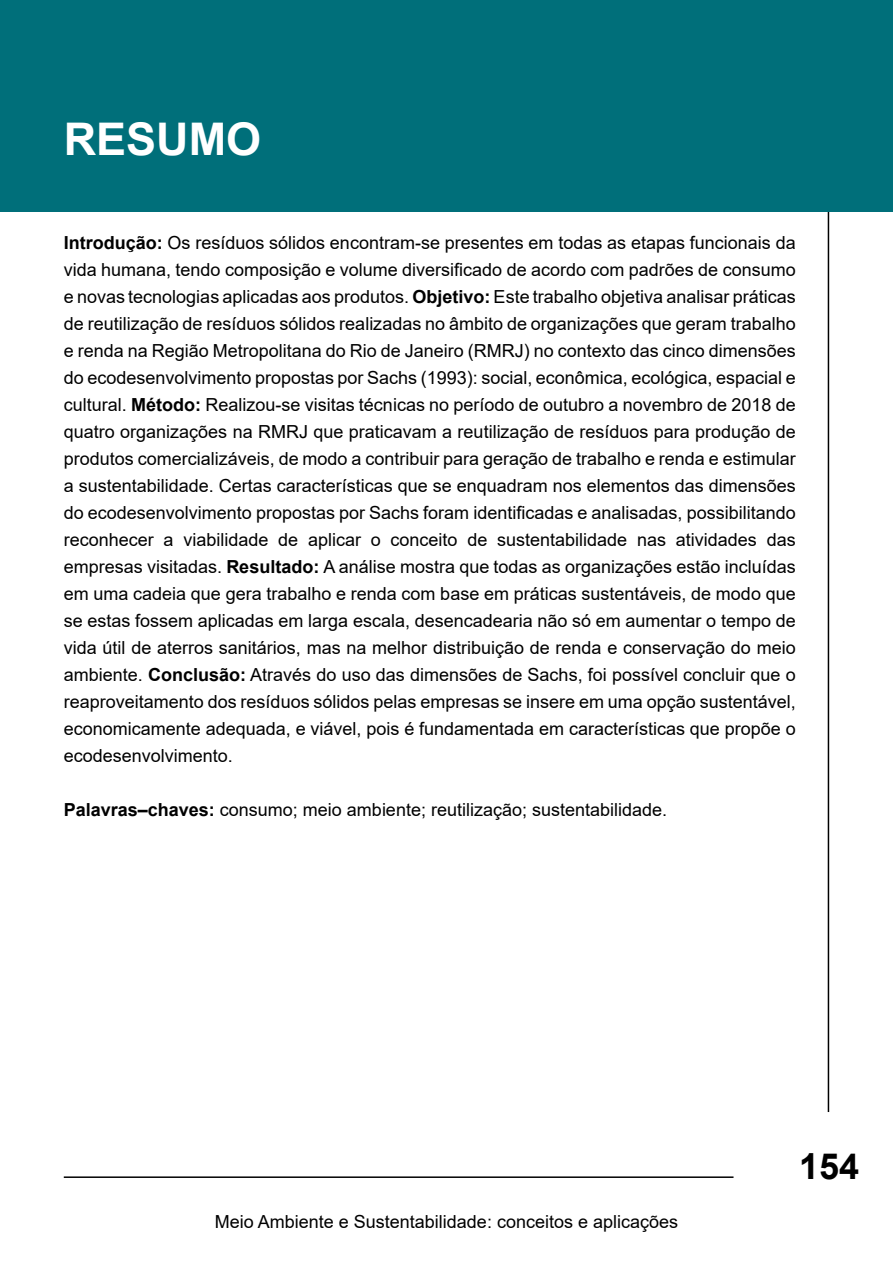
<style>
.page{position:relative;width:893px;height:1263px;background:#fff}
.page>*{position:absolute;margin:0;border:0;box-sizing:border-box;transform-origin:0 0}
.t1{font:700 45px "Arial";color:#fff}
.t2{font:700 36px "Arial";color:#000}
.t3{font:18px/27px "Arial";color:#000;text-align:justify}
.s1{font-weight:700}
</style>
<div class="page">
<hr style="left:828px;top:85px;width:1px;height:1027px;background:#000">
<hr style="left:64px;top:1176px;width:669px;height:2px;background:#000">
<div style="left:0;top:0;width:893px;height:211px;background:#006f7a"></div>
<h1 class="t1" style="left:64px;top:108px;width:199px">RESUMO</h1>
<p class="t3" style="left:64px;top:229px;width:733px"><span class="s1">Introdução:</span> Os resíduos sólidos encontram-se presentes em todas as etapas funcionais da vida humana, tendo composição e volume diversificado de acordo com padrões de consumo e novas tecnologias aplicadas aos produtos. <span class="s1">Objetivo:</span> Este trabalho objetiva analisar práticas de reutilização de resíduos sólidos realizadas no âmbito de organizações que geram trabalho e renda na Região Metropolitana do Rio de Janeiro (RMRJ) no contexto das cinco dimensões do ecodesenvolvimento propostas por Sachs (1993): social, econômica, ecológica, espacial e cultural. <span class="s1">Método:</span> Realizou-se visitas técnicas no período de outubro a novembro de 2018 de quatro organizações na RMRJ que praticavam a reutilização de resíduos para produção de produtos comercializáveis, de modo a contribuir para geração de trabalho e renda e estimular a sustentabilidade. Certas características que se enquadram nos elementos das dimensões do ecodesenvolvimento propostas por Sachs foram identificadas e analisadas, possibilitando reconhecer a viabilidade de aplicar o conceito de sustentabilidade nas atividades das empresas visitadas. <span class="s1">Resultado:</span> A análise mostra que todas as organizações estão incluídas em uma cadeia que gera trabalho e renda com base em práticas sustentáveis, de modo que se estas fossem aplicadas em larga escala, desencadearia não só em aumentar o tempo de vida útil de aterros sanitários, mas na melhor distribuição de renda e conservação do meio ambiente. <span class="s1">Conclusão:</span> Através do uso das dimensões de Sachs, foi possível concluir que o reaproveitamento dos resíduos sólidos pelas empresas se insere em uma opção sustentável, economicamente adequada, e viável, pois é fundamentada em características que propõe o ecodesenvolvimento.</p>
<p class="t3" style="left:64px;top:796px;width:605px"><span class="s1">Palavras–chaves:</span> consumo; meio ambiente; reutilização; sustentabilidade.</p>
<p class="t3" style="left:215px;top:1208px;width:465px">Meio Ambiente e Sustentabilidade: conceitos e aplicações</p>
<h2 class="t2" style="left:799px;top:1141px;width:62px">154</h2>
</div>
